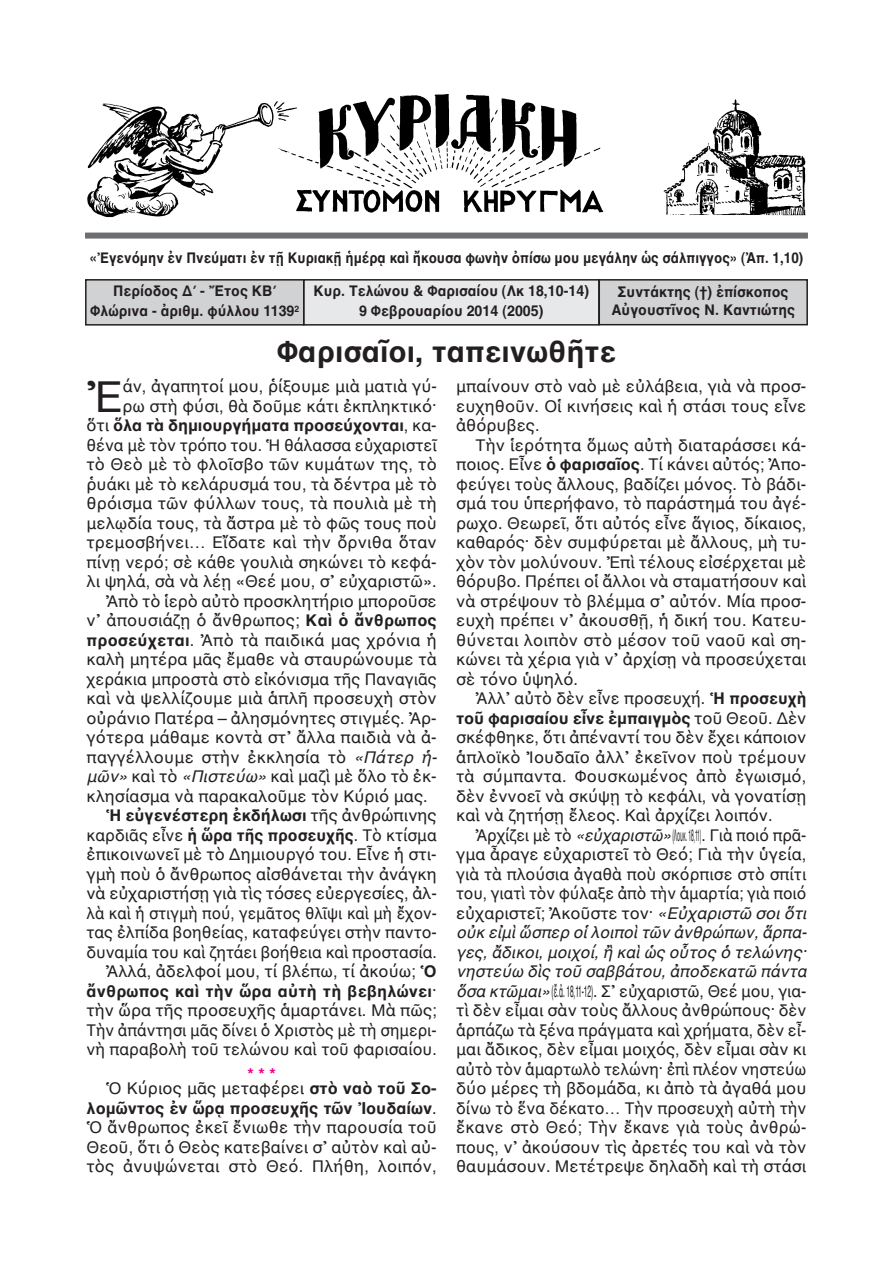
<style>
.page{position:relative;width:893px;height:1263px;background:#fff}
.page>*{position:absolute;margin:0;border:0;box-sizing:border-box;transform-origin:0 0}
.t1{font:43.5px "AL Helvetica";color:#231f20}
.t2{font:700 30px "AL Helvetica";color:#231f20}
.t3{font:16.5px/19.5px "AL Helvetica";color:#231f20;text-align:justify}
.t4{font:16.5px/19.5px "AL Helvetica";color:#231f20;text-align:justify;scale:.95 1}
.t5{font:700 16.5px "AL Helvetica";color:#231f20}
.t6{font:16.5px "AL Helvetica";color:#231f20;scale:.93 1}
.t7{font:700 15px/19.5px "AL Helvetica";color:#231f20;text-align:center;scale:.95 1}
.t8{font:700 15px "AL Helvetica";color:#231f20;scale:.9 1}
.s1{font-weight:400}
.s2{font-weight:700}
.s3{font-style:italic}
.s4{font-weight:700;color:#ed028c}
</style>
<div class="page">
<div style="left:304px;top:280px;width:295px;height:45px;background:#e7e8e9"></div>
<div style="left:303px;top:279px;width:297px;height:47px;border:2px solid #231f20"></div>
<div style="left:86px;top:280px;width:218px;height:45px;background:#d1d2d4"></div>
<div style="left:85px;top:279px;width:219px;height:47px;border:2px solid #231f20"></div>
<div style="left:599px;top:280px;width:208px;height:45px;background:#d1d2d4"></div>
<div style="left:598px;top:279px;width:210px;height:46px;border:2px solid #231f20"></div>
<div style="left:85px;top:233px;width:723px;height:6px;background:#6c6d70"></div>
<img style="left:87px;top:94px;width:719px;height:124px">
<p class="t8" style="left:90px;top:249px;width:794px">«Ἐγενόμην ἐν Πνεύματι ἐν τῇ Κυριακῇ ἡμέρᾳ καὶ ἤκουσα φωνὴν ὀπίσω μου μεγάλην ὡς σάλπιγγος» (Ἀπ. 1,10)</p>
<p class="t7" style="left:313px;top:281px;width:292px">Κυρ. Τελώνου &amp; Φαρισαίου (Λκ 18,10-14)<br>9 Φεβρουαρίου 2014 (2005)</p>
<p class="t7" style="left:90px;top:281px;width:222px">Περίοδος Δ΄ - Ἔτος ΚΒ΄<br>Φλώρινα - ἀριθμ. φύλλου 1139<sup>2</sup></p>
<p class="t7" style="left:611px;top:283px;width:195px;line-height:18px">Συντάκτης (†) ἐπίσκοπος<br>Αὐγουστῖνος Ν. Καντιώτης</p>
<h2 class="t2" style="left:277px;top:333px;width:341px">Φαρισαῖοι, ταπεινωθῆτε</h2>
<h1 class="t1" style="left:87px;top:370px;width:38px">Ἐ</h1>
<p class="t3" style="left:123px;top:376px;width:316px">άν, ἀγαπητοί μου, ῥίξουμε μιὰ ματιὰ γύ-</p>
<p class="t3" style="left:123px;top:396px;width:316px">ρω στὴ φύσι, θὰ δοῦμε κάτι ἐκπληκτικό·</p>
<p class="t5" style="left:87px;top:415px;width:352px"><span class="s1">ὅτι</span> ὅλα τὰ δημιουργήματα προσεύχονται<span class="s1">, κα-</span></p>
<p class="t3" style="left:87px;top:435px;width:352px">θένα μὲ τὸν τρόπο του. Ἡ θάλασσα εὐχαριστεῖ</p>
<p class="t3" style="left:87px;top:454px;width:352px">τὸ Θεὸ μὲ τὸ φλοῖσβο τῶν κυμάτων της, τὸ</p>
<p class="t3" style="left:87px;top:474px;width:352px">ῥυάκι μὲ τὸ κελάρυσμά του, τὰ δέντρα μὲ τὸ</p>
<p class="t3" style="left:87px;top:493px;width:352px">θρόισμα τῶν φύλλων τους, τὰ πουλιὰ μὲ τὴ</p>
<p class="t3" style="left:87px;top:513px;width:352px">μελῳδία τους, τὰ ἄστρα μὲ τὸ φῶς τους ποὺ</p>
<p class="t3" style="left:87px;top:532px;width:352px">τρεμοσβήνει… Εἴδατε καὶ τὴν ὄρνιθα ὅταν</p>
<p class="t3" style="left:87px;top:552px;width:352px">πίνῃ νερό; σὲ κάθε γουλιὰ σηκώνει τὸ κεφά-</p>
<p class="t3" style="left:87px;top:571px;width:352px">λι ψηλά, σὰ νὰ λέῃ «Θεέ μου, σ᾿ εὐχαριστῶ».</p>
<p class="t3" style="left:106px;top:591px;width:332px">Ἀπὸ τὸ ἱερὸ αὐτὸ προσκλητήριο μποροῦσε</p>
<p class="t3" style="left:87px;top:610px;width:352px">ν᾿ ἀπουσιάζῃ ὁ ἄνθρωπος; <span class="s2">Καὶ ὁ ἄνθρωπος</span></p>
<p class="t3" style="left:87px;top:630px;width:352px"><span class="s2">προσεύχεται</span>. Ἀπὸ τὰ παιδικά μας χρόνια ἡ</p>
<p class="t3" style="left:87px;top:649px;width:352px">καλὴ μητέρα μᾶς ἔμαθε νὰ σταυρώνουμε τὰ</p>
<p class="t3" style="left:87px;top:669px;width:352px">χεράκια μπροστὰ στὸ εἰκόνισμα τῆς Παναγιᾶς</p>
<p class="t3" style="left:87px;top:688px;width:352px">καὶ νὰ ψελλίζουμε μιὰ ἁπλῆ προσευχὴ στὸν</p>
<p class="t3" style="left:87px;top:708px;width:352px">οὐράνιο Πατέρα – ἀλησμόνητες στιγμές. Ἀρ-</p>
<p class="t3" style="left:87px;top:727px;width:352px">γότερα μάθαμε κοντὰ στ᾿ ἄλλα παιδιὰ νὰ ἀ-</p>
<p class="t3" style="left:87px;top:747px;width:352px">παγγέλλουμε στὴν ἐκκλησία τὸ <span class="s3">«Πάτερ ἡ-</span></p>
<p class="t3" style="left:87px;top:766px;width:352px"><span class="s3">μῶν»</span> καὶ τὸ <span class="s3">«Πιστεύω»</span> καὶ μαζὶ μὲ ὅλο τὸ ἐκ-</p>
<p class="t3" style="left:87px;top:786px;width:343px">κλησίασμα νὰ παρακαλοῦμε τὸν Κύριό μας.</p>
<p class="t5" style="left:106px;top:805px;width:332px">Ἡ εὐγενέστερη ἐκδήλωσι <span class="s1">τῆς ἀνθρώπινης</span></p>
<p class="t3" style="left:87px;top:825px;width:352px">καρδιᾶς εἶνε <span class="s2">ἡ ὥρα τῆς προσευχῆς</span>. Τὸ κτίσμα</p>
<p class="t3" style="left:87px;top:844px;width:352px">ἐπικοινωνεῖ μὲ τὸ Δημιουργό του. Εἶνε ἡ στι-</p>
<p class="t3" style="left:87px;top:864px;width:352px">γμὴ ποὺ ὁ ἄνθρωπος αἰσθάνεται τὴν ἀνάγκη</p>
<p class="t3" style="left:87px;top:883px;width:352px">νὰ εὐχαριστήσῃ γιὰ τὶς τόσες εὐεργεσίες, ἀλ-</p>
<p class="t6" style="left:87px;top:903px;width:378px">λὰ καὶ ἡ στιγμὴ πού, γεμᾶτος θλῖψι καὶ μὴ ἔχον-</p>
<p class="t3" style="left:87px;top:922px;width:352px">τας ἐλπίδα βοηθείας, καταφεύγει στὴν παντο-</p>
<p class="t3" style="left:87px;top:942px;width:352px">δυναμία του καὶ ζητάει βοήθεια καὶ προστασία.</p>
<p class="t3" style="left:106px;top:961px;width:332px">Ἀλλά, ἀδελφοί μου, τί βλέπω, τί ἀκούω; <span class="s2">Ὁ</span></p>
<p class="t5" style="left:87px;top:981px;width:352px">ἄνθρωπος καὶ τὴν ὥρα αὐτὴ τὴ βεβηλώνει<span class="s1">·</span></p>
<p class="t3" style="left:87px;top:1000px;width:352px">τὴν ὥρα τῆς προσευχῆς ἁμαρτάνει. Μὰ πῶς;</p>
<p class="t4" style="left:87px;top:1020px;width:370px">Τὴν ἀπάντησι μᾶς δίνει ὁ Χριστὸς μὲ τὴ σημερι-</p>
<p class="t3" style="left:87px;top:1039px;width:352px">νὴ παραβολὴ τοῦ τελώνου καὶ τοῦ φαρισαίου.</p>
<p class="t3" style="left:106px;top:1067px;width:332px;line-height:14.1px;text-indent:142px"><span class="s4">***<br></span>Ὁ Κύριος μᾶς μεταφέρει <span class="s2">στὸ ναὸ τοῦ Σο-</span></p>
<p class="t3" style="left:87px;top:1098px;width:352px"><span class="s2">λομῶντος ἐν ὥρᾳ προσευχῆς τῶν Ἰουδαίων</span>.<br>Ὁ ἄνθρωπος ἐκεῖ ἔνιωθε τὴν παρουσία τοῦ Θεοῦ, ὅτι ὁ Θεὸς κατεβαίνει σ᾿ αὐτὸν καὶ αὐ&shy;τὸς ἀνυψώνεται στὸ Θεό. Πλήθη, λοιπόν,</p>
<p class="t3" style="left:456px;top:376px;width:352px">μπαίνουν στὸ ναὸ μὲ εὐλάβεια, γιὰ νὰ προσ&shy;ευχηθοῦν. Οἱ κινήσεις καὶ ἡ στάσι τους εἶνε ἀθόρυβες.</p>
<p class="t3" style="left:456px;top:435px;width:352px;text-indent:19px">Τὴν ἱερότητα ὅμως αὐτὴ διαταράσσει κά&shy;ποιος. Εἶνε <span class="s2">ὁ φαρισαῖος</span>. Τί κάνει αὐτός; Ἀπο&shy;φεύγει τοὺς ἄλλους, βαδίζει μόνος. Τὸ βάδι&shy;σμά του ὑπερήφανο, τὸ παράστημά του ἀγέ&shy;ρωχο. Θεωρεῖ, ὅτι αὐτός εἶνε ἅγιος, δίκαιος, καθαρός· δὲν συμφύρεται μὲ ἄλλους, μὴ τυ&shy;χὸν τὸν μολύνουν. Ἐπὶ τέλους εἰσέρχεται μὲ θόρυβο. Πρέπει οἱ ἄλλοι νὰ σταματήσουν καὶ νὰ στρέψουν τὸ βλέμμα σ᾿ αὐτόν. Μία προσ&shy;ευχὴ πρέπει ν᾿ ἀκουσθῇ, ἡ δική του. Κατευ&shy;θύνεται λοιπὸν στὸ μέσον τοῦ ναοῦ καὶ ση&shy;κώνει τὰ χέρια γιὰ ν᾿ ἀρχίσῃ νὰ προσεύχεται σὲ τόνο ὑψηλό.</p>
<p class="t3" style="left:456px;top:688px;width:352px;text-indent:19px">Ἀλλ᾿ αὐτὸ δὲν εἶνε προσευχή. <span class="s2">Ἡ προσευχὴ τοῦ φαρισαίου εἶνε ἐμπαιγμὸς</span> τοῦ Θεοῦ. Δὲν σκέφθηκε, ὅτι ἀπέναντί του δὲν ἔχει κάποιον ἁπλοϊκὸ Ἰουδαῖο ἀλλ᾿ ἐκεῖνον ποὺ τρέμουν τὰ σύμπαντα. Φουσκωμένος ἀπὸ ἐγωισμό, δὲν ἐννοεῖ νὰ σκύψῃ τὸ κεφάλι, νὰ γονατίσῃ καὶ νὰ ζητήσῃ ἔλεος. Καὶ ἀρχίζει λοιπόν.</p>
<p class="t4" style="left:456px;top:825px;width:371px;text-indent:19px">Ἀρχίζει μὲ τὸ <span class="s3">«εὐχαριστῶ»</span>(Λουκ. 18, 1). Γιὰ ποιό πρᾶ&shy;γμα ἆραγε εὐχαριστεῖ τὸ Θεό; Γιὰ τὴν ὑγεία, γιὰ τὰ πλούσια ἀγαθὰ ποὺ σκόρπισε στὸ σπίτι του, γιατὶ τὸν φύλαξε ἀπὸ τὴν ἁμαρτία; γιὰ ποιό εὐχαριστεῖ; Ἀκοῦστε τον· <span class="s3">«Εὐχαριστῶ σοι ὅτι οὐκ εἰμὶ ὥσπερ οἱ λοιποὶ τῶν ἀνθρώπων, ἅρπα&shy;γες, ἄδικοι, μοιχοί, ἢ καὶ ὡς οὗτος ὁ τελώνης· νηστεύω δὶς τοῦ σαββάτου, ἀποδεκατῶ πάντα ὅσα κτῶμαι»</span>(ἔ.ἀ. 18,11-12). Σ᾿ εὐχαριστῶ, Θεέ μου, για&shy;τὶ δὲν εἶμαι σὰν τοὺς ἄλλους ἀνθρώπους· δὲν ἁρπάζω τὰ ξένα πράγματα καὶ χρήματα, δὲν εἶ&shy;μαι ἄδικος, δὲν εἶμαι μοιχός, δὲν εἶμαι σὰν κι αὐτὸ τὸν ἁμαρτωλὸ τελώνη· ἐπὶ πλέον νηστεύω δύο μέρες τὴ βδομάδα, κι ἀπὸ τὰ ἀγαθά μου δίνω τὸ ἕνα δέκατο… Τὴν προσευχὴ αὐτὴ τὴν ἔκανε στὸ Θεό; Τὴν ἔκανε γιὰ τοὺς ἀνθρώ&shy;πους, ν᾿ ἀκούσουν τὶς ἀρετές του καὶ νὰ τὸν θαυμάσουν. Μετέτρεψε δηλαδὴ καὶ τὴ στάσι</p>
</div>
